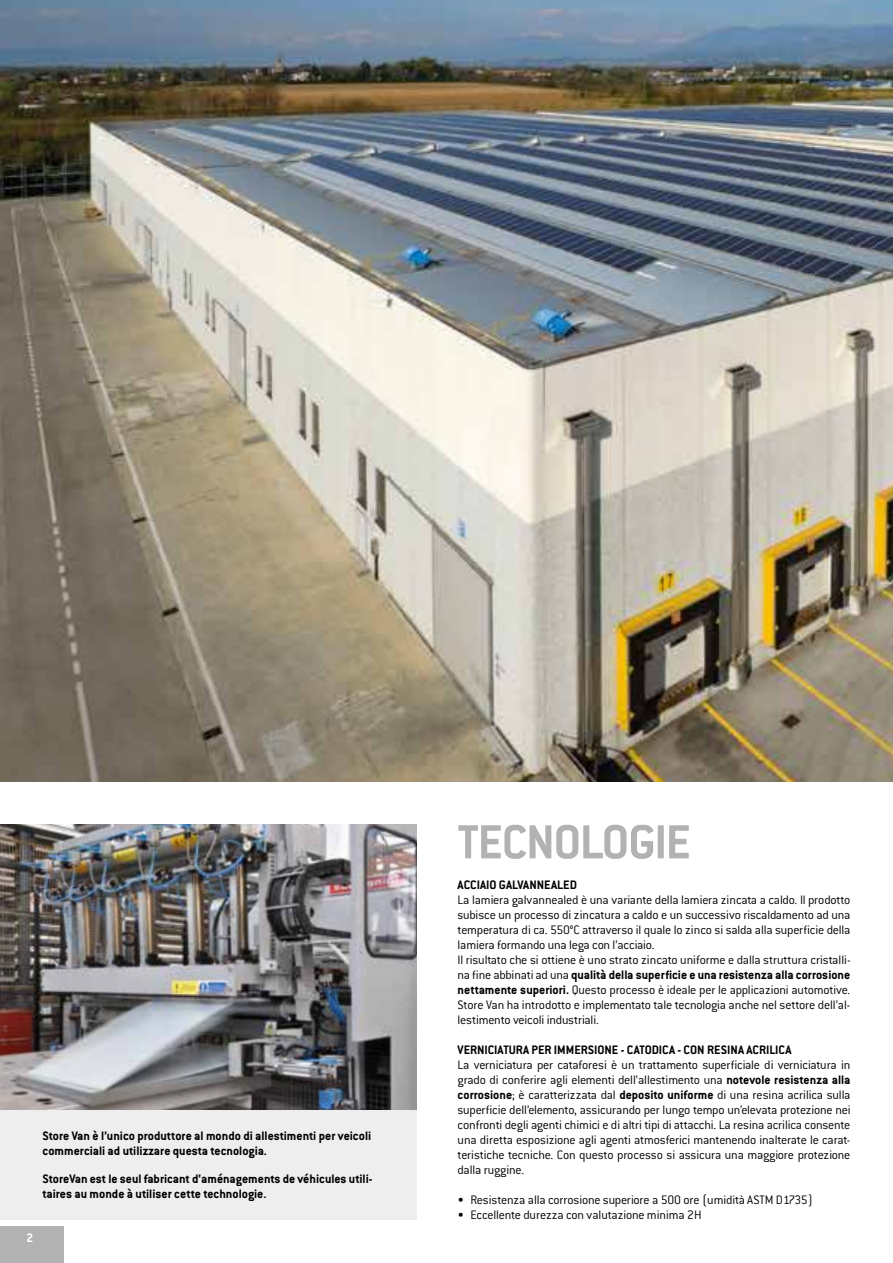
<style>
.page{position:relative;width:893px;height:1263px;background:#fff}
.page>*{position:absolute;margin:0;border:0;box-sizing:border-box;transform-origin:0 0}
.t1{font:700 52.5px "Conduit ITC Pro";letter-spacing:-.025em;color:#b3b2b2}
.t2{font:300 13.5px/15px "Conduit ITC Pro";letter-spacing:-.015em;color:#000}
.t3{font:700 13.5px/15px "Conduit ITC Pro";color:#000}
.t4{font:700 13.5px "Conduit ITC Pro";color:#fff}
.s1{font-weight:700}
</style>
<div class="page">
<img style="left:0;top:0;width:893px;height:782px">
<img style="left:0;top:824px;width:416px;height:286px">
<div style="left:0;top:1110px;width:416px;height:109px;background:#ededed"></div>
<div style="left:0;top:1226px;width:64px;height:37px;background:#b3b2b2"></div>
<p class="t3" style="left:43px;top:1128px;width:330px">Store Van è l’unico produttore al mondo di allestimenti per veicoli commerciali ad utilizzare questa tecnologia.</p>
<p class="t3" style="left:43px;top:1171px;width:331px">StoreVan est le seul fabricant d’aménagements de véhicules utili&shy;taires au monde à utiliser cette technologie.</p>
<p class="t4" style="left:27px;top:1229px;width:8px">2</p>
<h1 class="t1" style="left:458px;top:811px;width:235px">TECNOLOGIE</h1>
<p class="t3" style="left:458px;top:877px;width:121px">ACCIAIO GALVANNEALED</p>
<p class="t2" style="left:458px;top:892px;width:394px">La lamiera galvannealed è una variante della lamiera zincata a caldo. Il prodotto subisce un processo di zincatura a caldo e un successivo riscaldamento ad una temperatura di ca. 550°C attraverso il quale lo zinco si salda alla superficie della lamiera formando una lega con l’acciaio.<br>Il risultato che si ottiene è uno strato zincato uniforme e dalla struttura cristalli&shy;na fine abbinati ad una <span class="s1">qualità della superficie e una resistenza alla corrosione nettamente superiori.</span> Questo processo è ideale per le applicazioni automotive.<br>Store Van ha introdotto e implementato tale tecnologia anche nel settore dell’al&shy;lestimento veicoli industriali.</p>
<p class="t3" style="left:458px;top:1042px;width:335px">VERNICIATURA PER IMMERSIONE - CATODICA - CON RESINA ACRILICA</p>
<p class="t2" style="left:458px;top:1057px;width:394px;text-align:justify">La verniciatura per cataforesi è un trattamento superficiale di verniciatura in grado di conferire agli elementi dell’allestimento una <span class="s1">notevole resistenza alla corrosione</span>; è caratterizzata dal <span class="s1">deposito uniforme</span> di una resina acrilica sulla superficie dell’elemento, assicurando per lungo tempo un’elevata protezione nei confronti degli agenti chimici e di altri tipi di attacchi. La resina acrilica consente una diretta esposizione agli agenti atmosferici mantenendo inalterate le carat&shy;teristiche tecniche. Con questo processo si assicura una maggiore protezione dalla ruggine.</p>
<p class="t2" style="left:458px;top:1192px;width:357px">• Resistenza alla corrosione superiore a 500 ore (umidità ASTM D1735)</p>
<p class="t2" style="left:458px;top:1207px;width:245px">• Eccellente durezza con valutazione minima 2H</p>
</div>
